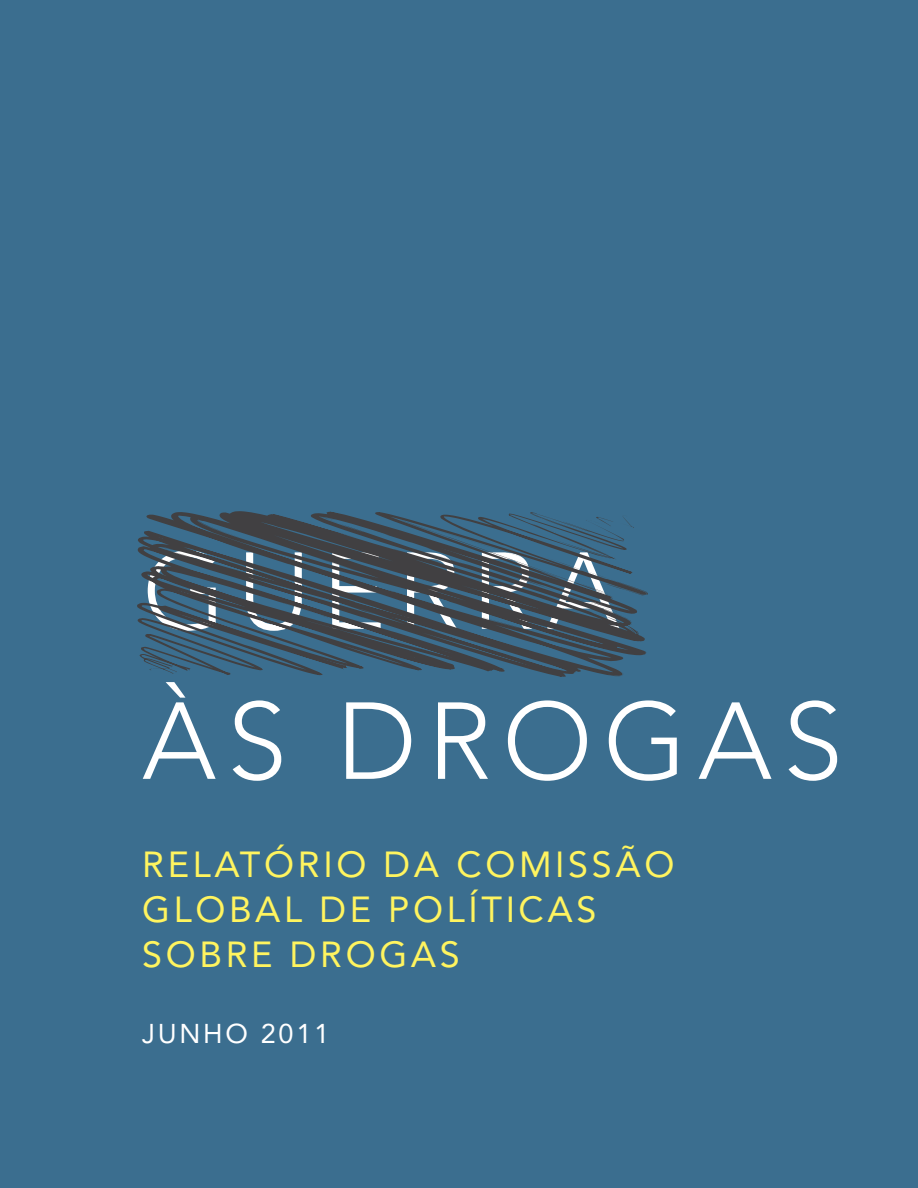
<style>
.page{position:relative;width:918px;height:1188px;background:#3b6e8f}
.page>*{position:absolute;margin:0;border:0;box-sizing:border-box;transform-origin:0 0}
.t1{font:300 108px/150px "Avenir LT Std";letter-spacing:.1em;color:#fff}
.t2{font:36px/45px "Avenir LT Std";letter-spacing:.1em;color:#fff45f}
.t3{font:27px "Avenir LT Std";letter-spacing:.1em;color:#fff}
</style>
<div class="page">
<svg style="left:137px;top:511px;width:511px;height:166px"></svg>
<svg style="left:595px;top:515px;width:40px;height:14px"></svg>
<svg style="left:545px;top:557px;width:38px;height:13px"></svg>
<svg style="left:430px;top:528px;width:106px;height:33px"></svg>
<svg style="left:557px;top:583px;width:70px;height:32px"></svg>
<svg style="left:317px;top:514px;width:23px;height:7px"></svg>
<svg style="left:369px;top:590px;width:49px;height:26px"></svg>
<svg style="left:236px;top:574px;width:10px;height:3px"></svg>
<h1 class="t1" style="left:142px;top:517px;width:702px">GUERRA<br>ÀS DROGAS</h1>
<p class="t2" style="left:142px;top:842px;width:534px">RELATÓRIO DA COMISSÃO<br>GLOBAL DE POLÍTICAS<br>SOBRE DROGAS</p>
<p class="t3" style="left:142px;top:1018px;width:188px">JUNHO 2011</p>
</div>
